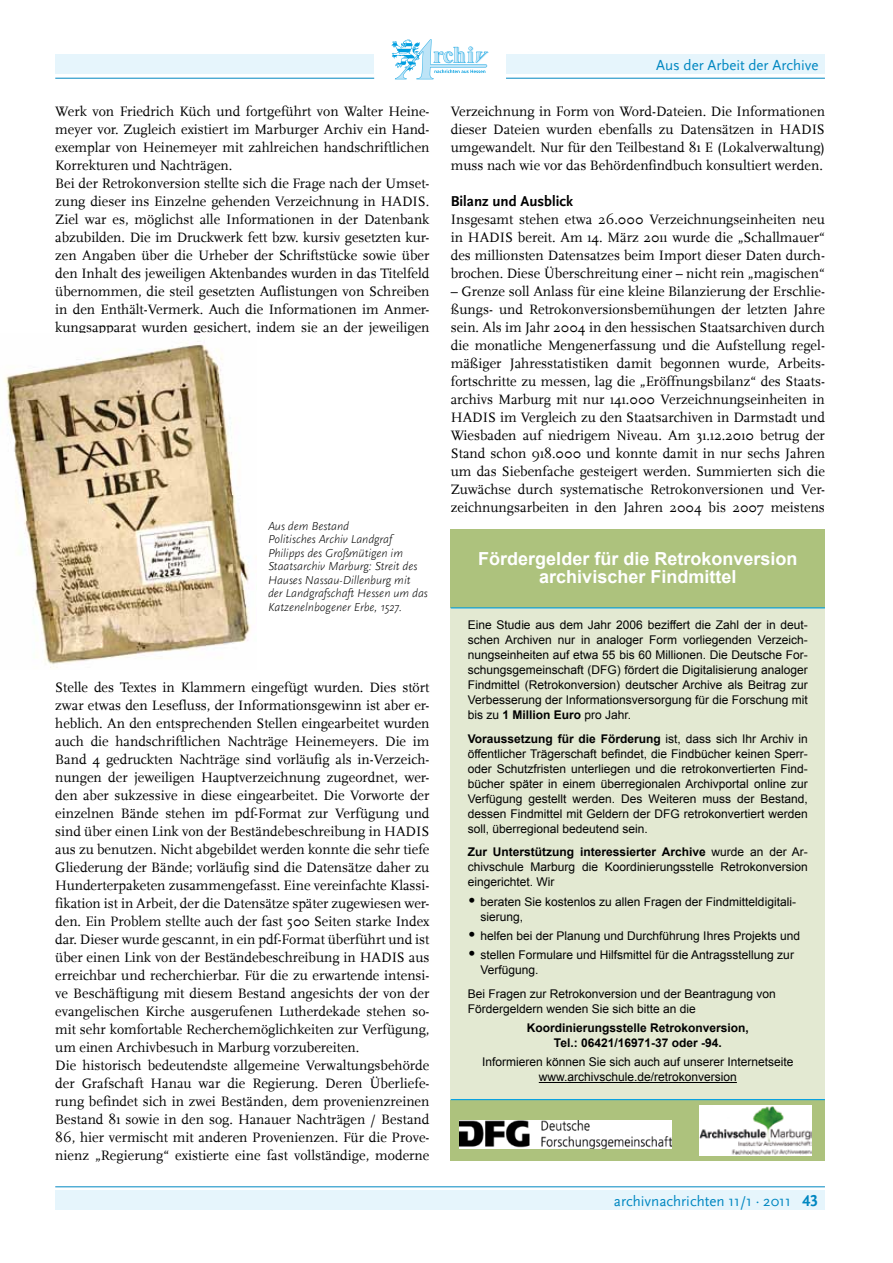
<style>
.page{position:relative;width:893px;height:1263px;background:#fff}
.page>*{position:absolute;margin:0;border:0;box-sizing:border-box;transform-origin:0 0}
.t1{font:700 18px/18px "Arial";color:#fff;text-align:center}
.t2{font:15px "Scala Sans";color:#0087c1}
.t3{font:700 15px "Scala Sans LF";color:#000}
.t4{font:14.25px/18px "Scala";color:#000;text-align:justify}
.t5{font:12px/15px "Arial";color:#000;text-align:justify}
.t6{font:italic 300 12px/13.5px "Scala Sans";letter-spacing:-.005em;color:#000}
.t7{font:700 12px/15px "Arial";color:#000;text-align:center}
.s1{font-weight:700}
.s2{font-family:"Adobe Garamond Pro";font-size:18px}
.s3{font-family:"Scala Sans LF";font-weight:700;font-size:16.5px}
</style>
<div class="page">
<div style="left:55px;top:54px;width:319px;height:20px;background:#e6f5fc"></div>
<hr style="left:55px;top:78px;width:319px;height:1px;background:#0087c1">
<div style="left:506px;top:54px;width:319px;height:20px;background:#e6f5fc"></div>
<hr style="left:506px;top:78px;width:319px;height:1px;background:#0087c1">
<hr style="left:55px;top:1186px;width:770px;height:1px;background:#0087c1">
<div style="left:55px;top:1191px;width:770px;height:19px;background:#e6f5fc"></div>
<svg style="left:391px;top:39px;width:98px;height:40px"></svg>
<div style="left:451px;top:608px;width:374px;height:553px;background:#e3e9d2"></div>
<hr style="left:539px;top:1082px;width:198px;height:1px;background:#000">
<div style="left:451px;top:1100px;width:374px;height:61px;background:#adc27d"></div>
<img style="left:4px;top:341px;width:247px;height:327px">
<div style="left:451px;top:530px;width:374px;height:78px;background:#adc27d"></div>
<img style="left:459px;top:1121px;width:212px;height:27px">
<img style="left:699px;top:1106px;width:112px;height:49px">
<hr style="left:451px;top:607px;width:374px;height:1px;background:#009ee0">
<hr style="left:451px;top:1099px;width:374px;height:1px;background:#009ee0">
<p class="t4" style="left:55px;top:102px;width:376px;text-align:left">Werk von Friedrich Küch und fortgeführt von Walter Heine&shy;meyer vor. Zugleich existiert im Marburger Archiv ein Hand&shy;exemplar von Heinemeyer mit zahlreichen handschriftlichen Korrekturen und Nachträgen.<br>Bei der Retrokonversion stellte sich die Frage nach der Umset&shy;zung dieser ins Einzelne gehenden Verzeichnung in HADIS.<br>Ziel war es, möglichst alle Informationen in der Datenbank abzubilden. Die im Druckwerk fett bzw. kursiv gesetzten kur&shy;zen Angaben über die Urheber der Schriftstücke sowie über den Inhalt des jeweiligen Aktenbandes wurden in das Titelfeld übernommen, die steil gesetzten Auflistungen von Schreiben in den Enthält-Vermerk. Auch die Informationen im Anmer&shy;kungsapparat wurden gesichert, indem sie an der jeweiligen</p>
<p class="t6" style="left:268px;top:519px;width:161px">Aus dem Bestand<br>Politisches Archiv Landgraf<br>Philipps des Großmütigen im<br>Staatsarchiv Marburg: Streit des<br>Hauses Nassau-Dillenburg mit der Landgrafschaft Hessen um das<br>Katzenelnbogener Erbe, 1527.</p>
<p class="t4" style="left:55px;top:678px;width:376px;text-align:left">Stelle des Textes in Klammern eingefügt wurden. Dies stört zwar etwas den Lesefluss, der Informationsgewinn ist aber er&shy;heblich. An den entsprechenden Stellen eingearbeitet wurden auch die handschriftlichen Nachträge Heinemeyers. Die im Band 4 gedruckten Nachträge sind vorläufig als in-Verzeich&shy;nungen der jeweiligen Hauptverzeichnung zugeordnet, wer&shy;den aber sukzessive in diese eingearbeitet. Die Vorworte der einzelnen Bände stehen im pdf-Format zur Verfügung und sind über einen Link von der Beständebeschreibung in HADIS aus zu benutzen. Nicht abgebildet werden konnte die sehr tiefe Gliederung der Bände; vorläufig sind die Datensätze daher zu Hunderterpaketen zusammengefasst. Eine vereinfachte Klassi&shy;fikation ist in Arbeit, der die Datensätze später zugewiesen wer&shy;den. Ein Problem stellte auch der fast 500 Seiten starke Index dar. Dieser wurde gescannt, in ein pdf-Format überführt und ist über einen Link von der Beständebeschreibung in HADIS aus erreichbar und recherchierbar. Für die zu erwartende intensi&shy;ve Beschäftigung mit diesem Bestand angesichts der von der evangelischen Kirche ausgerufenen Lutherdekade stehen so&shy;mit sehr komfortable Recherchemöglichkeiten zur Verfügung, um einen Archivbesuch in Marburg vorzubereiten.<br>Die historisch bedeutendste allgemeine Verwaltungsbehörde der Grafschaft Hanau war die Regierung. Deren Überliefe&shy;rung befindet sich in zwei Beständen, dem provenienzreinen Bestand 81 sowie in den sog. Hanauer Nachträgen / Bestand 86, hier vermischt mit anderen Provenienzen. Für die Prove&shy;nienz „Regierung“ existierte eine fast vollständige, moderne</p>
<p class="t2" style="left:656px;top:57px;width:164px">Aus der Arbeit der Archive</p>
<p class="t4" style="left:451px;top:102px;width:376px">Verzeichnung in Form von Word-Dateien. Die Informationen dieser Dateien wurden ebenfalls zu Datensätzen in HADIS umgewandelt. Nur für den Teilbestand 81 E (Lokalverwaltung) muss nach wie vor das Behördenfindbuch konsultiert werden.</p>
<p class="t3" style="left:451px;top:192px;width:124px">Bilanz und Ausblick</p>
<p class="t4" style="left:451px;top:210px;width:376px">Insgesamt stehen etwa 26.000 Verzeichnungseinheiten neu in HADIS bereit. Am 14. März 2011 wurde die „Schallmauer“ des millionsten Datensatzes beim Import dieser Daten durch&shy;brochen. Diese Überschreitung einer – nicht rein „magischen“</p>
<p class="t4" style="left:451px;top:282px;width:376px">– Grenze soll Anlass für eine kleine Bilanzierung der Erschlie&shy;ßungs- und Retrokonversionsbemühungen der letzten Jahre sein. Als im Jahr 2004 in den hessischen Staatsarchiven durch die monatliche Mengenerfassung und die Aufstellung regel&shy;mäßiger Jahresstatistiken damit begonnen wurde, Arbeits&shy;fortschritte zu messen, lag die „Eröffnungsbilanz“ des Staats&shy;archivs Marburg mit nur 141.000 Verzeichnungseinheiten in HADIS im Vergleich zu den Staatsarchiven in Darmstadt und Wiesbaden auf niedrigem Niveau. Am 31.12.2010 betrug der Stand schon 918.000 und konnte damit in nur sechs Jahren um das Siebenfache gesteigert werden. Summierten sich die Zuwächse durch systematische Retrokonversionen und Ver&shy;zeichnungsarbeiten in den Jahren 2004 bis 2007 meistens</p>
<p class="t1" style="left:478px;top:550px;width:321px">Fördergelder für die Retrokonversion archivischer Findmittel</p>
<p class="t5" style="left:468px;top:618px;width:342px">Eine Studie aus dem Jahr 2006 beziffert die Zahl der in deut&shy;schen Archiven nur in analoger Form vorliegenden Verzeich&shy;nungseinheiten auf etwa 55 bis 60 Millionen. Die Deutsche For&shy;schungsgemeinschaft (DFG) fördert die Digitalisierung analoger Findmittel (Retrokonversion) deutscher Archive als Beitrag zur Verbesserung der Informationsversorgung für die Forschung mit bis zu <span class="s1">1 Million Euro</span> pro Jahr.</p>
<p class="t5" style="left:468px;top:731px;width:342px"><span class="s1">Voraussetzung für die Förderung</span> ist, dass sich Ihr Archiv in öffentlicher Trägerschaft befindet, die Findbücher keinen Sperr&shy;oder Schutzfristen unterliegen und die retrokonvertierten Find&shy;bücher später in einem überregionalen Archivportal online zur Verfügung gestellt werden. Des Weiteren muss der Bestand, dessen Findmittel mit Geldern der DFG retrokonvertiert werden soll, überregional bedeutend sein.</p>
<p class="t5" style="left:468px;top:845px;width:342px"><span class="s1">Zur Unterstützung interessierter Archive</span> wurde an der Ar&shy;chivschule Marburg die Koordinierungsstelle Retrokonversion eingerichtet. Wir</p>
<p class="t5" style="left:480px;top:894px;width:317px;text-indent:-13px"><span class="s2">ʶ</span> beraten Sie kostenlos zu allen Fragen der Findmitteldigitali&shy;sierung,</p>
<p class="t5" style="left:468px;top:926px;width:334px;line-height:19.2px"><span class="s2">ʶ</span> helfen bei der Planung und Durchführung Ihres Projekts und <span class="s2">ʶ</span> stellen Formulare und Hilfsmittel für die Antragsstellung zur</p>
<p class="t5" style="left:468px;top:958px;width:310px;line-height:23.5px;text-indent:13px">Verfügung.<br>Bei Fragen zur Retrokonversion und der Beantragung von</p>
<p class="t5" style="left:468px;top:1001px;width:230px">Fördergeldern wenden Sie sich bitte an die</p>
<p class="t7" style="left:527px;top:1021px;width:224px">Koordinierungsstelle Retrokonversion,<br>Tel.: 06421/16971-37 oder -94.</p>
<p class="t5" style="left:482px;top:1054px;width:313px;text-align:center">Informieren können Sie sich auch auf unserer Internetseite www.archivschule.de/retrokonversion</p>
<p class="t2" style="left:614px;top:1192px;width:206px">archivnachrichten 11/1 · 2011 <span class="s3">43</span></p>
</div>
